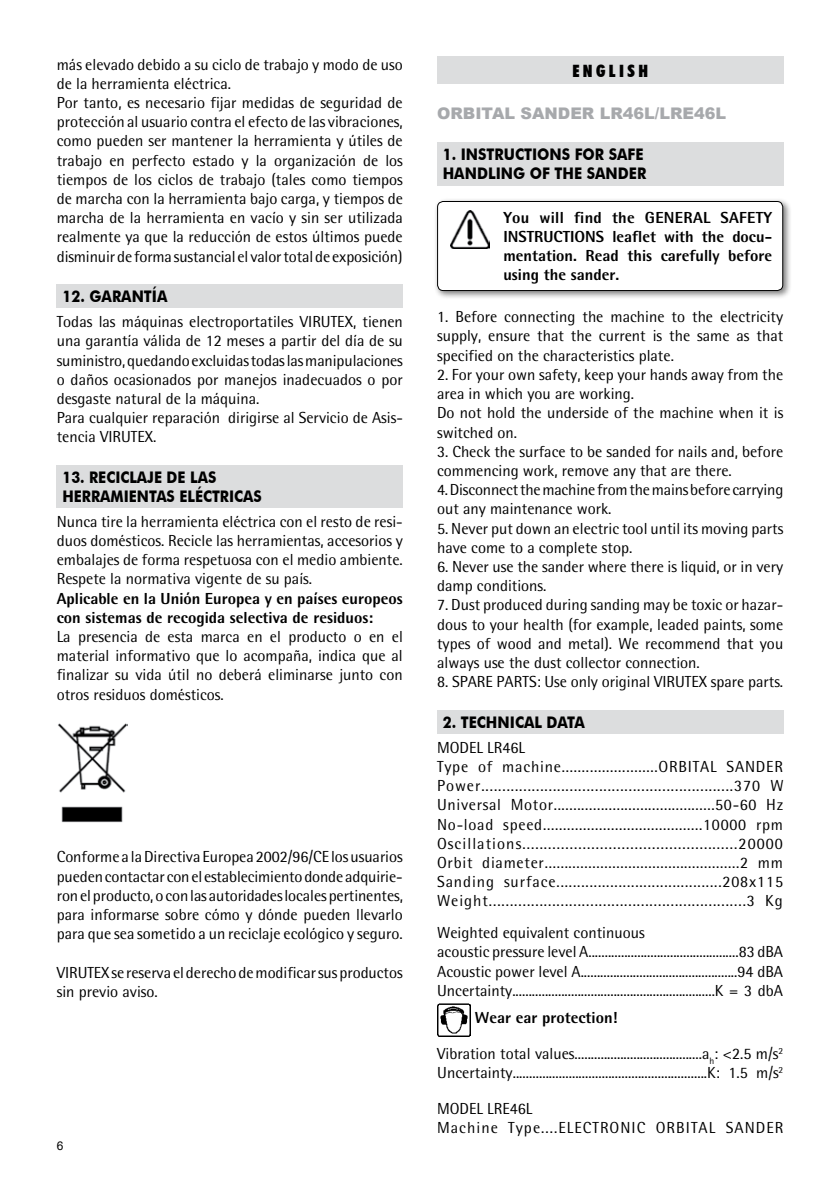
<style>
.page{position:relative;width:840px;height:1191px;background:#fff}
.page>*{position:absolute;margin:0;border:0;box-sizing:border-box;transform-origin:0 0}
.t1{font:900 condensed 17px "Futura BT";letter-spacing:.2em;color:#000}
.t2{font:16px/19.2px "Rotis Semi Sans";color:#000}
.t3{font:16px/19.2px "Rotis Semi Sans";letter-spacing:.05em;color:#000}
.t4{font:800 16px/19.2px "Rotis Semi Sans";color:#000}
.t5{font:700 16px/19.2px "Futura BT";color:#000;scale:.9 1}
.t6{font:16px/19.2px "Rotis Semi Sans";letter-spacing:.065em;color:#000}
.t7{font:700 16px/19.2px "Futura BT";color:#000;scale:.89 1}
.t8{font:900 16px "Arial";color:#a7a9ac}
.t9{font:12px "Arial";color:#000}
</style>
<div class="page">
<div style="left:57px;top:284px;width:345px;height:24px;background:#dcddde"></div>
<div style="left:57px;top:465px;width:345px;height:42px;background:#dcddde"></div>
<img style="left:58px;top:723px;width:70px;height:100px">
<div style="left:437px;top:57px;width:345px;height:27px;background:#dcddde"></div>
<div style="left:437px;top:142px;width:345px;height:44px;background:#dcddde"></div>
<div style="left:433px;top:198px;width:358px;height:102px;background:#000;opacity:.5"></div>
<div style="left:437px;top:201px;width:345px;height:89px;background:#fff;border-radius:6px"></div>
<img style="left:450px;top:210px;width:39px;height:39px">
<div style="left:437px;top:201px;width:345px;height:90px;border:1px solid #000;border-radius:6px"></div>
<div style="left:437px;top:709px;width:345px;height:24px;background:#dcddde"></div>
<img style="left:437px;top:1003px;width:33px;height:33px">
<p class="t2" style="left:57px;top:54px;width:347px">más elevado debido a su ciclo de trabajo y modo de uso de la herramienta eléctrica.<br>Por tanto, es necesario fijar medidas de seguridad de protección al usuario contra el efecto de las vibraciones, como pueden ser mantener la herramienta y útiles de trabajo en perfecto estado y la organización de los tiempos de los ciclos de trabajo (tales como tiempos de marcha con la herramienta bajo carga, y tiempos de marcha de la herramienta en vacío y sin ser utilizada realmente ya que la reducción de estos últimos puede disminuir de forma sustancial el valor total de exposición)</p>
<p class="t5" style="left:62px;top:287px;width:118px">12. GARANTÍA</p>
<p class="t2" style="left:57px;top:312px;width:347px">Todas las máquinas electroportatiles VIRUTEX, tienen una garantía válida de 12 meses a partir del día de su suministro, quedando excluidas todas las manipulaciones o daños ocasionados por manejos inadecuados o por desgaste natural de la máquina.<br>Para cualquier reparación dirigirse al Servicio de Asis&shy;tencia VIRUTEX.</p>
<p class="t7" style="left:62px;top:467px;width:225px">13. RECICLAJE DE LAS<br>HERRAMIENTAS ELÉCTRICAS</p>
<p class="t2" style="left:57px;top:511px;width:347px;text-align:justify">Nunca tire la herramienta eléctrica con el resto de resi&shy;duos domésticos. Recicle las herramientas, accesorios y embalajes de forma respetuosa con el medio ambiente.<br>Respete la normativa vigente de su país.</p>
<p class="t4" style="left:57px;top:588px;width:347px">Aplicable en la Unión Europea y en países europeos con sistemas de recogida selectiva de residuos:</p>
<p class="t2" style="left:57px;top:627px;width:347px;text-align:justify">La presencia de esta marca en el producto o en el material informativo que lo acompaña, indica que al finalizar su vida útil no deberá eliminarse junto con otros residuos domésticos.</p>
<p class="t2" style="left:57px;top:847px;width:347px;text-align:justify">Conforme a la Directiva Europea 2002/96/CE los usuarios pueden contactar con el establecimiento donde adquirie&shy;ron el producto, o con las autoridades locales pertinentes, para informarse sobre cómo y dónde pueden llevarlo para que sea sometido a un reciclaje ecológico y seguro.</p>
<p class="t2" style="left:57px;top:962px;width:347px">VIRUTEX se reserva el derecho de modificar sus productos sin previo aviso.</p>
<p class="t9" style="left:57px;top:1137px;width:8px">6</p>
<p class="t1" style="left:572px;top:61px;width:77px">ENGLISH</p>
<p class="t8" style="left:437px;top:102px;width:290px">ORBITAL SANDER LR46L/LRE46L</p>
<p class="t5" style="left:442px;top:145px;width:227px">1. INSTRUCTIONS FOR SAFE<br>HANDLING OF THE SANDER</p>
<p class="t4" style="left:503px;top:207px;width:270px;text-align:justify">You will find the GENERAL SAFETY INSTRUCTIONS leaflet with the docu&shy;mentation. Read this carefully before using the sander.</p>
<p class="t2" style="left:437px;top:307px;width:347px;text-align:justify">1. Before connecting the machine to the electricity supply, ensure that the current is the same as that specified on the characteristics plate.</p>
<p class="t2" style="left:437px;top:365px;width:347px">2. For your own safety, keep your hands away from the area in which you are working.<br>Do not hold the underside of the machine when it is switched on.</p>
<p class="t2" style="left:437px;top:441px;width:347px">3. Check the surface to be sanded for nails and, before commencing work, remove any that are there.</p>
<p class="t2" style="left:437px;top:480px;width:347px">4. Disconnect the machine from the mains before carrying out any maintenance work.</p>
<p class="t2" style="left:437px;top:518px;width:347px">5. Never put down an electric tool until its moving parts have come to a complete stop.</p>
<p class="t2" style="left:437px;top:557px;width:347px">6. Never use the sander where there is liquid, or in very damp conditions.</p>
<p class="t2" style="left:437px;top:595px;width:347px;text-align:justify">7. Dust produced during sanding may be toxic or hazar&shy;dous to your health (for example, leaded paints, some types of wood and metal). We recommend that you always use the dust collector connection.</p>
<p class="t2" style="left:437px;top:672px;width:347px">8. SPARE PARTS: Use only original VIRUTEX spare parts.</p>
<p class="t5" style="left:442px;top:712px;width:159px">2. TECHNICAL DATA</p>
<p class="t3" style="left:437px;top:737px;width:348px">MODEL LR46L<br>Type of machine........................ORBITAL SANDER Power............................................................370 W Universal Motor.........................................50-60 Hz No-load speed........................................10000 rpm Oscillations..................................................20000<br>Orbit diameter.................................................2 mm Sanding surface........................................208x115<br>Weight.............................................................3 Kg</p>
<p class="t2" style="left:437px;top:922px;width:347px">Weighted equivalent continuous<br>acoustic pressure level A..............................................83 dBA Acoustic power level A................................................94 dBA Uncertainty..............................................................K = 3 dbA</p>
<p class="t4" style="left:474px;top:1008px;width:144px">Wear ear protection!</p>
<p class="t2" style="left:437px;top:1043px;width:347px">Vibration total values.......................................a<sub>h</sub>: &lt;2.5 m/s<sup>2<br></sup>Uncertainty...........................................................K: 1.5 m/s<sup>2</sup></p>
<p class="t6" style="left:437px;top:1098px;width:347px">MODEL LRE46L<br>Machine Type....ELECTRONIC ORBITAL SANDER</p>
</div>
